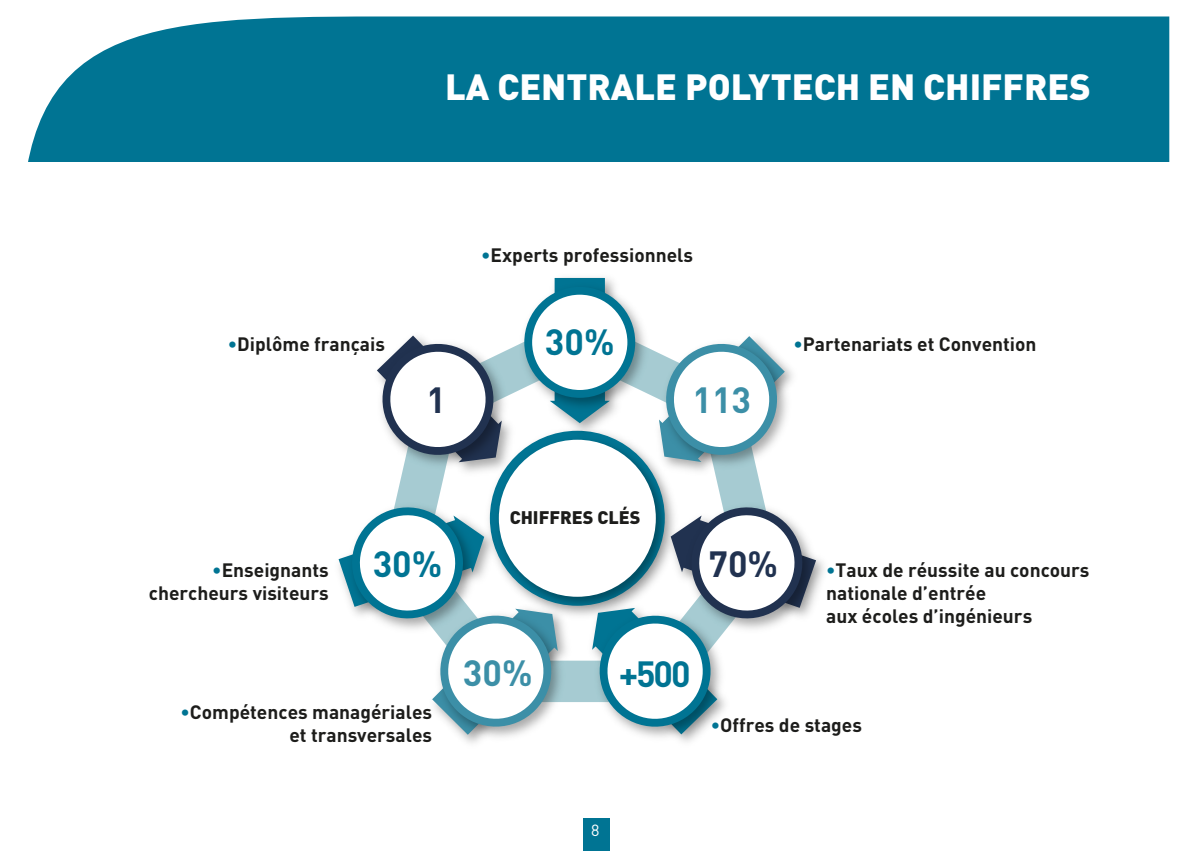
<style>
.page{position:relative;width:1191px;height:851px;background:#fff}
.page>*{position:absolute;margin:0;border:0;box-sizing:border-box;transform-origin:0 0}
.t1{font:900 36px "DIN Pro";color:#fff}
.t2{font:700 36px "DIN Pro";letter-spacing:-.03em;color:#007493}
.t3{font:700 36px "DIN Pro";color:#3c8fa7}
.t4{font:700 36px "DIN Pro";color:#213250}
.t5{font:700 19.2px/23px "DIN Pro";color:#1d1d1b;text-align:right}
.t6{font:900 18px "DIN Pro";color:#1d1d1b}
.t7{font:16px "DIN Pro";color:#fff}
.s1{color:#007493}
</style>
<div class="page">
<div style="left:22px;top:16px;width:1147px;height:146px;background:#007493"></div>
<svg style="left:396px;top:438px;width:367px;height:264px"></svg>
<img style="left:541px;top:277px;width:86px;height:163px">
<svg style="left:550px;top:415px;width:60px;height:8px"></svg>
<img style="left:650px;top:350px;width:113px;height:129px">
<img style="left:583px;top:599px;width:9px;height:103px">
<img style="left:558px;top:600px;width:17px;height:102px">
<img style="left:396px;top:346px;width:123px;height:134px">
<img style="left:515px;top:278px;width:138px;height:137px">
<div style="left:524px;top:287px;width:111px;height:111px;background:#007493;border-radius:50%"></div>
<div style="left:532px;top:294px;width:95px;height:96px;background:#fff;border-radius:50%"></div>
<img style="left:657px;top:350px;width:136px;height:122px">
<svg style="left:659px;top:336px;width:126px;height:126px"></svg>
<img style="left:396px;top:346px;width:115px;height:126px">
<svg style="left:377px;top:335px;width:125px;height:127px"></svg>
<img style="left:591px;top:607px;width:108px;height:135px">
<img style="left:459px;top:606px;width:110px;height:137px">
<svg style="left:338px;top:500px;width:220px;height:234px"></svg>
<img style="left:682px;top:498px;width:138px;height:96px">
<svg style="left:592px;top:500px;width:224px;height:234px"></svg>
<div style="left:583px;top:818px;width:26px;height:32px;background:#007493"></div>
<h1 class="t1" style="left:445px;top:56px;width:647px">LA CENTRALE POLYTECH EN CHIFFRES</h1>
<p class="t5" style="left:228px;top:330px;width:159px"><span class="s1">•</span>Diplôme français</p>
<h1 class="t4" style="left:426px;top:370px;width:21px">1</h1>
<p class="t5" style="left:481px;top:241px;width:213px"><span class="s1">•</span>Experts professionnels</p>
<h1 class="t2" style="left:545px;top:312px;width:71px">30%</h1>
<h1 class="t3" style="left:692px;top:370px;width:60px">113</h1>
<p class="t5" style="left:793px;top:330px;width:245px"><span class="s1">•</span>Partenariats et Convention</p>
<p class="t5" style="left:149px;top:556px;width:181px"><span class="s1">•</span>Enseignants chercheurs visiteurs</p>
<p class="t6" style="left:510px;top:502px;width:132px">CHIFFRES CLÉS</p>
<h1 class="t2" style="left:373px;top:534px;width:71px">30%</h1>
<h1 class="t4" style="left:708px;top:534px;width:71px">70%</h1>
<h1 class="t3" style="left:463px;top:643px;width:71px">30%</h1>
<h1 class="t2" style="left:619px;top:643px;width:73px">+500</h1>
<p class="t5" style="left:826px;top:556px;width:265px;text-align:left"><span class="s1">•</span>Taux de réussite au concours nationale d’entrée<br>aux écoles d’ingénieurs</p>
<p class="t5" style="left:180px;top:698px;width:253px"><span class="s1">•</span>Compétences managériales et transversales</p>
<p class="t7" style="left:591px;top:818px;width:10px">8</p>
<p class="t5" style="left:711px;top:711px;width:153px"><span class="s1">•</span>Offres de stages</p>
</div>
